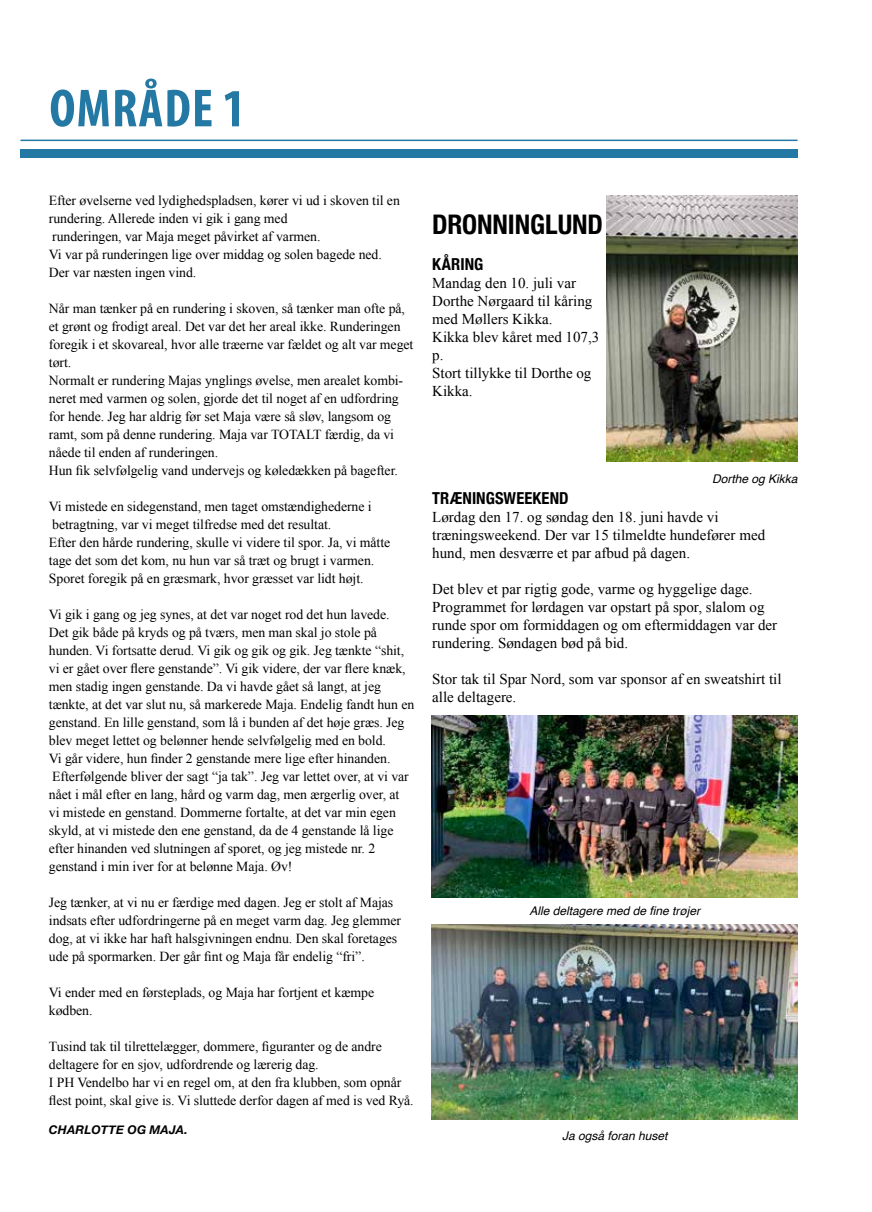
<style>
.page{position:relative;width:872px;height:1212px;background:#fff}
.page>*{position:absolute;margin:0;border:0;box-sizing:border-box;transform-origin:0 0}
.t1{font:700 condensed 54px "Myriad Pro";letter-spacing:.02em;color:#2478a4}
.t2{font:700 condensed 27px "Helvetica Neue";color:#000}
.t3{font:700 condensed 16.5px "Helvetica Neue";color:#000}
.t4{font:15px/18px "Times New Roman";color:#000}
.t5{font:13.8px/18px "Times New Roman";letter-spacing:-.005em;color:#000}
.t6{font:italic 12px "Helvetica";color:#000}
.t7{font:italic 700 12px "Helvetica Neue";letter-spacing:.02em;color:#000}
</style>
<div class="page">
<div style="left:20px;top:149px;width:777px;height:8px;background:#2478a4"></div>
<hr style="left:20px;top:140px;width:777px;height:1px;background:#2478a4">
<img style="left:606px;top:196px;width:191px;height:265px">
<img style="left:432px;top:715px;width:365px;height:183px">
<img style="left:432px;top:925px;width:365px;height:194px">
<h1 class="t1" style="left:49px;top:75px;width:197px">OMRÅDE 1</h1>
<p class="t5" style="left:49px;top:191px;width:352px">Efter øvelserne ved lydighedspladsen, kører vi ud i skoven til en rundering. Allerede inden vi gik i gang med<br>runderingen, var Maja meget påvirket af varmen.<br>Vi var på runderingen lige over middag og solen bagede ned.<br>Der var næsten ingen vind.</p>
<p class="t5" style="left:49px;top:299px;width:366px">Når man tænker på en rundering i skoven, så tænker man ofte på, et grønt og frodigt areal. Det var det her areal ikke. Runderingen foregik i et skovareal, hvor alle træerne var fældet og alt var meget tørt.<br>Normalt er rundering Majas ynglings øvelse, men arealet kombi&shy;neret med varmen og solen, gjorde det til noget af en udfordring for hende. Jeg har aldrig før set Maja være så sløv, langsom og ramt, som på denne rundering. Maja var TOTALT færdig, da vi nåede til enden af runderingen.<br>Hun fik selvfølgelig vand undervejs og køledækken på bagefter.</p>
<p class="t5" style="left:49px;top:497px;width:343px">Vi mistede en sidegenstand, men taget omstændighederne i betragtning, var vi meget tilfredse med det resultat.<br>Efter den hårde rundering, skulle vi videre til spor. Ja, vi måtte tage det som det kom, nu hun var så træt og brugt i varmen.<br>Sporet foregik på en græsmark, hvor græsset var lidt højt.</p>
<p class="t5" style="left:49px;top:605px;width:367px">Vi gik i gang og jeg synes, at det var noget rod det hun lavede.<br>Det gik både på kryds og på tværs, men man skal jo stole på hunden. Vi fortsatte derud. Vi gik og gik og gik. Jeg tænkte “shit, vi er gået over flere genstande”. Vi gik videre, der var flere knæk, men stadig ingen genstande. Da vi havde gået så langt, at jeg tænkte, at det var slut nu, så markerede Maja. Endelig fandt hun en genstand. En lille genstand, som lå i bunden af det høje græs. Jeg blev meget lettet og belønner hende selvfølgelig med en bold.<br>Vi går videre, hun finder 2 genstande mere lige efter hinanden.<br>Efterfølgende bliver der sagt “ja tak”. Jeg var lettet over, at vi var nået i mål efter en lang, hård og varm dag, men ærgerlig over, at<br>vi mistede en genstand. Dommerne fortalte, at det var min egen skyld, at vi mistede den ene genstand, da de 4 genstande lå lige efter hinanden ved slutningen af sporet, og jeg mistede nr. 2 genstand i min iver for at belønne Maja. Øv!</p>
<p class="t5" style="left:49px;top:893px;width:354px">Jeg tænker, at vi nu er færdige med dagen. Jeg er stolt af Majas indsats efter udfordringerne på en meget varm dag. Jeg glemmer dog, at vi ikke har haft halsgivningen endnu. Den skal foretages ude på spormarken. Der går fint og Maja får endelig “fri”.</p>
<p class="t5" style="left:49px;top:983px;width:327px">Vi ender med en førsteplads, og Maja har fortjent et kæmpe kødben.</p>
<p class="t5" style="left:49px;top:1037px;width:366px">Tusind tak til tilrettelægger, dommere, figuranter og de andre deltagere for en sjov, udfordrende og lærerig dag.<br>I PH Vendelbo har vi en regel om, at den fra klubben, som opnår flest point, skal give is. Vi sluttede derfor dagen af med is ved Ryå.</p>
<p class="t7" style="left:49px;top:1120px;width:140px">CHARLOTTE OG MAJA.</p>
<h2 class="t2" style="left:432px;top:202px;width:30px">DRONNING</h2>
<h2 class="t2" style="left:545px;top:202px;width:59px">LUND</h2>
<p class="t3" style="left:432px;top:250px;width:53px">KÅRING</p>
<p class="t4" style="left:432px;top:274px;width:169px">Mandag den 10. juli var<br>Dorthe Nørgaard til kåring med Møllers Kikka.<br>Kikka blev kåret med 107,3 p.<br>Stort tillykke til Dorthe og<br>Kikka.</p>
<p class="t6" style="left:712px;top:469px;width:87px">Dorthe og Kikka</p>
<p class="t3" style="left:432px;top:484px;width:136px">TRÆNINGSWEEKEND</p>
<p class="t4" style="left:432px;top:508px;width:334px">Lørdag den 17. og søndag den 18. juni havde vi træningsweekend. Der var 15 tilmeldte hundefører med hund, men desværre et par afbud på dagen.</p>
<p class="t4" style="left:432px;top:580px;width:346px">Det blev et par rigtig gode, varme og hyggelige dage.<br>Programmet for lørdagen var opstart på spor, slalom og runde spor om formiddagen og om eftermiddagen var der rundering. Søndagen bød på bid.</p>
<p class="t4" style="left:432px;top:670px;width:351px">Stor tak til Spar Nord, som var sponsor af en sweatshirt til alle deltagere.</p>
<p class="t6" style="left:529px;top:901px;width:172px">Alle deltagere med de fine trøjer</p>
<p class="t6" style="left:562px;top:1126px;width:107px">Ja også foran huset</p>
</div>
